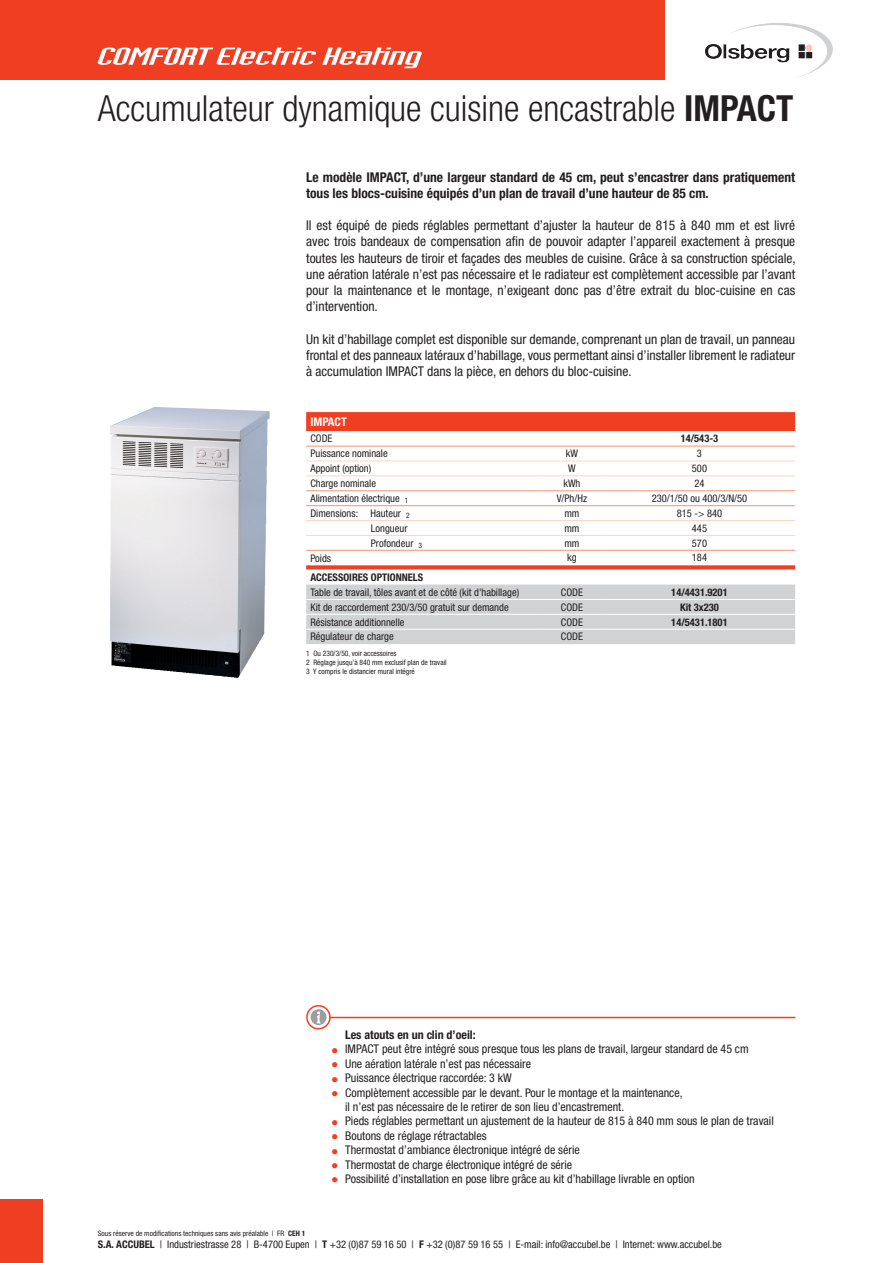
<style>
.page{position:relative;width:893px;height:1263px;background:#fff}
.page>*{position:absolute;margin:0;border:0;box-sizing:border-box;transform-origin:0 0}
.t1{font:300 condensed 36px "Helvetica Neue LT Std";color:#231f20}
.t2{font:italic 24px "Industria LT Std Solid";color:#fff;scale:2.5 1}
.t3{font:condensed 13.5px/16.2px "Helvetica Neue LT Std";color:#231f20;text-align:justify}
.t4{font:700 condensed 13.5px/16.2px "Helvetica Neue LT Std";color:#231f20}
.t5{font:condensed 12px/14.4px "Helvetica Neue LT Std";color:#231f20}
.t6{font:700 condensed 12px "Helvetica Neue LT Std";color:#231f20}
.t7{font:700 condensed 12px "Helvetica Neue LT Std";color:#fff}
.t8{font:condensed 10.5px/14.9px "Helvetica Neue LT Std";color:#231f20}
.t9{font:700 condensed 10.5px "Helvetica Neue LT Std";color:#231f20}
.t10{font:9px/14.4px "Wingdings";color:#ef3e22;text-align:justify}
.t11{font:condensed 7.5px/9px "Helvetica Neue LT Std";color:#231f20}
.s1{font-weight:700}
</style>
<div class="page">
<img style="left:732px;top:23px;width:82px;height:11px">
<div style="left:0;top:0;width:664px;height:79px;background:#ef3e22"></div>
<div style="left:0;top:1199px;width:43px;height:64px;background:#ef3e22"></div>
<hr style="left:892px;top:0;width:1px;height:79px;background:#ef3e22">
<div style="left:306px;top:412px;width:489px;height:19px;background:#ef3e22"></div>
<svg style="left:306px;top:431px;width:489px;height:154px"></svg>
<svg style="left:306px;top:447px;width:489px;height:14px"></svg>
<svg style="left:306px;top:462px;width:489px;height:103px"></svg>
<svg style="left:306px;top:521px;width:489px;height:14px"></svg>
<div style="left:306px;top:585px;width:489px;height:59px;background:#d1d2d4"></div>
<hr style="left:306px;top:461px;width:234px;height:1px;background:#fdd6c3">
<hr style="left:540px;top:461px;width:64px;height:1px;background:#fdd6c3">
<hr style="left:604px;top:461px;width:191px;height:1px;background:#fdd6c3">
<hr style="left:306px;top:475px;width:234px;height:1px;background:#fdd6c3">
<hr style="left:540px;top:475px;width:64px;height:1px;background:#fdd6c3">
<hr style="left:604px;top:475px;width:191px;height:1px;background:#fdd6c3">
<hr style="left:306px;top:446px;width:234px;height:1px;background:#f79f7c">
<hr style="left:540px;top:446px;width:64px;height:1px;background:#f79f7c">
<hr style="left:604px;top:446px;width:191px;height:1px;background:#f79f7c">
<hr style="left:306px;top:490px;width:234px;height:1px;background:#f79f7c">
<hr style="left:540px;top:490px;width:64px;height:1px;background:#f79f7c">
<hr style="left:604px;top:490px;width:191px;height:1px;background:#f79f7c">
<hr style="left:306px;top:505px;width:234px;height:1px;background:#f79f7c">
<hr style="left:540px;top:505px;width:64px;height:1px;background:#f79f7c">
<hr style="left:604px;top:505px;width:191px;height:1px;background:#f79f7c">
<hr style="left:306px;top:550px;width:234px;height:1px;background:#f79f7c">
<hr style="left:540px;top:550px;width:64px;height:1px;background:#f79f7c">
<hr style="left:604px;top:550px;width:191px;height:1px;background:#f79f7c">
<hr style="left:306px;top:614px;width:234px;height:1px;background:#fff">
<hr style="left:540px;top:614px;width:64px;height:1px;background:#fff">
<hr style="left:604px;top:614px;width:191px;height:1px;background:#fff">
<hr style="left:306px;top:629px;width:234px;height:1px;background:#fff">
<hr style="left:540px;top:629px;width:64px;height:1px;background:#fff">
<hr style="left:604px;top:629px;width:191px;height:1px;background:#fff">
<hr style="left:306px;top:599px;width:234px;height:1px;background:#fff">
<hr style="left:540px;top:599px;width:64px;height:1px;background:#fff">
<hr style="left:604px;top:599px;width:191px;height:1px;background:#fff">
<hr style="left:306px;top:520px;width:234px;height:1px;background:#fdd6c3">
<hr style="left:540px;top:520px;width:64px;height:1px;background:#fdd6c3">
<hr style="left:604px;top:520px;width:191px;height:1px;background:#fdd6c3">
<hr style="left:306px;top:535px;width:234px;height:1px;background:#fdd6c3">
<hr style="left:540px;top:535px;width:64px;height:1px;background:#fdd6c3">
<hr style="left:604px;top:535px;width:191px;height:1px;background:#fdd6c3">
<img style="left:109px;top:407px;width:161px;height:271px">
<svg style="left:307px;top:1006px;width:23px;height:23px"></svg>
<div style="left:306px;top:1005px;width:25px;height:24px;border:2px solid #ef3e22;border-radius:50%"></div>
<div style="left:311px;top:1009px;width:15px;height:16px;background:#9b9da0;border-radius:50%"></div>
<hr style="left:330px;top:1017px;width:465px;height:1px;background:#ef3e22">
<svg style="left:317px;top:1011px;width:4px;height:12px"></svg>
<h2 class="t2" style="left:95px;top:43px;width:136px">COMFORTElectricHeating</h2>
<h1 class="t1" style="left:98px;top:88px;width:697px">Accumulateur dynamique cuisine encastrable <span class="s1">IMPACT</span></h1>
<p class="t4" style="left:306px;top:169px;width:490px">Le modèle IMPACT, d’une largeur standard de 45 cm, peut s’encastrer dans pratiquement tous les blocs-cuisine équipés d’un plan de travail d’une hauteur de 85 cm.</p>
<p class="t3" style="left:306px;top:217px;width:491px">Il est équipé de pieds réglables permettant d’ajuster la hauteur de 815 à 840 mm et est livré avec trois bandeaux de compensation afin de pouvoir adapter l’appareil exactement à presque toutes les hauteurs de tiroir et façades des meubles de cuisine. Grâce à sa construction spéciale, une aération latérale n’est pas nécessaire et le radiateur est complètement accessible par l’avant pour la maintenance et le montage, n’exigeant donc pas d’être extrait du bloc-cuisine en cas d’intervention.</p>
<p class="t3" style="left:306px;top:331px;width:491px">Un kit d’habillage complet est disponible sur demande, comprenant un plan de travail, un panneau frontal et des panneaux latéraux d’habillage, vous permettant ainsi d’installer librement le radiateur à accumulation IMPACT dans la pièce, en dehors du bloc-cuisine.</p>
<p class="t7" style="left:310px;top:414px;width:38px">IMPACT</p>
<p class="t8" style="left:310px;top:431px;width:23px">CODE</p>
<p class="t9" style="left:681px;top:432px;width:39px">14/543-3</p>
<p class="t8" style="left:566px;top:446px;width:14px">kW</p>
<p class="t8" style="left:697px;top:446px;width:7px">3</p>
<p class="t8" style="left:568px;top:461px;width:9px">W</p>
<p class="t8" style="left:692px;top:461px;width:17px">500</p>
<p class="t8" style="left:563px;top:476px;width:19px">kWh</p>
<p class="t8" style="left:694px;top:476px;width:12px">24</p>
<p class="t8" style="left:557px;top:491px;width:32px;text-align:center">V/Ph/Hz mm</p>
<p class="t8" style="left:310px;top:446px;width:99px">Puissance nominale<br>Appoint (option)<br>Charge nominale<br>Alimentation électrique <sub>1</sub></p>
<p class="t8" style="left:652px;top:491px;width:97px">230/1/50 ou 400/3/N/50</p>
<p class="t8" style="left:310px;top:506px;width:101px">Dimensions: Hauteur <sub>2</sub></p>
<p class="t8" style="left:371px;top:520px;width:38px">Longueur</p>
<p class="t8" style="left:371px;top:535px;width:53px">Profondeur <sub>3</sub></p>
<p class="t8" style="left:310px;top:550px;width:22px">Poids</p>
<p class="t9" style="left:310px;top:571px;width:114px">ACCESSOIRES OPTIONNELS</p>
<p class="t8" style="left:310px;top:584px;width:210px">Table de travail, tôles avant et de côté (kit d'habillage)<br>Kit de raccordement 230/3/50 gratuit sur demande Résistance additionnelle<br>Régulateur de charge</p>
<p class="t11" style="left:306px;top:649px;width:142px">1 ou 230/3/50, voir accessoires<br>2 Réglage jusqu’à 840 mm exclusif plan de travail<br>3 Y compris le distancier mural intégré</p>
<p class="t8" style="left:677px;top:506px;width:47px">815 -&gt; 840</p>
<p class="t8" style="left:564px;top:520px;width:17px">mm</p>
<p class="t8" style="left:692px;top:520px;width:17px">445</p>
<p class="t8" style="left:564px;top:535px;width:17px">mm</p>
<p class="t8" style="left:692px;top:535px;width:17px">570</p>
<p class="t8" style="left:567px;top:550px;width:11px">kg</p>
<p class="t8" style="left:692px;top:550px;width:17px">184</p>
<p class="t8" style="left:561px;top:584px;width:23px">CODE</p>
<p class="t9" style="left:671px;top:586px;width:58px">14/4431.9201</p>
<p class="t8" style="left:561px;top:599px;width:23px">CODE</p>
<p class="t9" style="left:680px;top:600px;width:40px">Kit 3x230</p>
<p class="t8" style="left:561px;top:614px;width:23px">CODE</p>
<p class="t9" style="left:671px;top:615px;width:58px">14/5431.1801</p>
<p class="t8" style="left:561px;top:629px;width:23px">CODE</p>
<p class="t6" style="left:345px;top:1027px;width:132px">Les atouts en un clin d’oeil:</p>
<p class="t5" style="left:345px;top:1042px;width:430px">IMPACT peut être intégré sous presque tous les plans de travail, largeur standard de 45 cm<br>Une aération latérale n’est pas nécessaire<br>Puissance électrique raccordée: 3 kW<br>Complètement accessible par le devant. Pour le montage et la maintenance,<br>il n’est pas nécessaire de le retirer de son lieu d’encastrement.<br>Pieds réglables permettant un ajustement de la hauteur de 815 à 840 mm sous le plan de travail Boutons de réglage rétractables<br>Thermostat d’ambiance électronique intégré de série<br>Thermostat de charge électronique intégré de série<br>Possibilité d’installation en pose libre grâce au kit d’habillage livrable en option</p>
<p class="t10" style="left:331px;top:1043px;width:8px">● ● ● ●</p>
<p class="t10" style="left:331px;top:1115px;width:8px">● ● ● ● ●</p>
<p class="t11" style="left:98px;top:1228px;width:209px">Sous réserve de modifications techniques sans avis préalable | FR <span class="s1">CEH 1</span></p>
<p class="t8" style="left:98px;top:1237px;width:626px"><span class="s1">S.A. ACCUBEL</span> | Industriestrasse 28 | B-4700 Eupen | <span class="s1">T</span> +32 (0)87 59 16 50 | <span class="s1">F</span> +32 (0)87 59 16 55 | E-mail: info@accubel.be | Internet: www.accubel.be</p>
</div>
